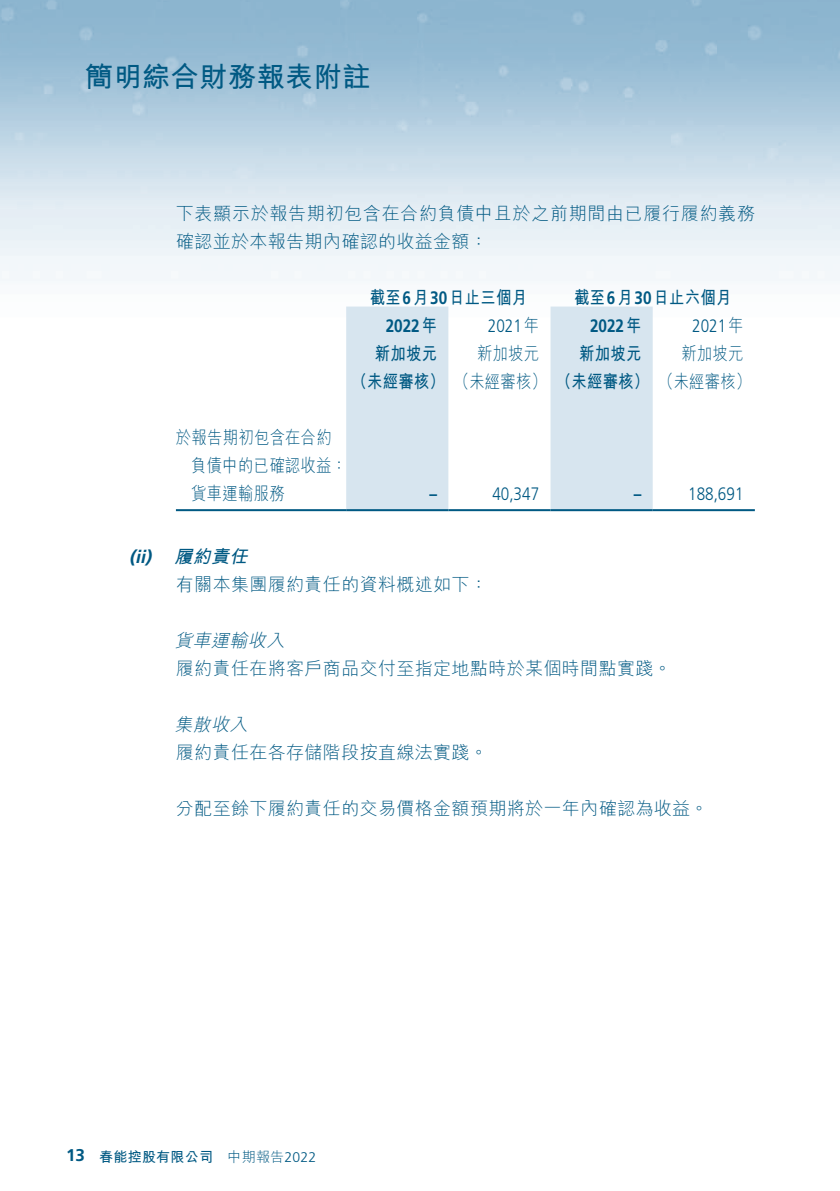
<style>
.page{position:relative;width:840px;height:1191px;background:#fff}
.page>*{position:absolute;margin:0;border:0;box-sizing:border-box;transform-origin:0 0}
.t1{font:700 28px "M Hei HK";letter-spacing:.02em;color:#005983}
._00_txt{font:300 18px "M Hei HK";letter-spacing:.02em;color:#005983}
._00_txt-2{font:300 18px/28px "M Hei HK";letter-spacing:.04em;color:#005983}
._50_Table_txt{font:300 18px "M Hei HK";letter-spacing:.02em;color:#005983;scale:.85 1}
._50_Table_txt-2{font:700 18px "M Hei HK";letter-spacing:.02em;color:#005983;scale:.85 1}
._50_Table_txt-3{font:300 18px "Frutiger LT Std";color:#005983;scale:.85 1}
._50_Table_txt-4{font:700 18px "Frutiger LT Std";color:#005983;scale:.85 1}
._03_H3{font:italic 300 18px "M Hei HK";color:#005983}
._03_H3-2{font:italic 700 18px "M Hei HK";color:#005983}
._03_H3-3{font:italic 700 18px "Frutiger LT Std";color:#005983}
.t2{font:700 17px "Frutiger LT Std";color:#005983}
.t3{font:300 14px "M Hei HK";color:#005983}
.t4{font:700 14px "M Hei HK";letter-spacing:.015em;color:#005983}
.s1{font-family:"Frutiger LT Std"}
.s2{font-family:"M Hei HK"}
</style>
<div class="page">
<img style="left:0;top:0;width:839px;height:512px">
<svg style="left:346px;top:306px;width:306px;height:203px;fill:#d7e5ef"></svg>
<hr style="left:176px;top:509px;width:170px;height:2px;background:#005983">
<hr style="left:346px;top:509px;width:102px;height:2px;background:#005983">
<hr style="left:448px;top:509px;width:102px;height:2px;background:#005983">
<hr style="left:550px;top:509px;width:102px;height:2px;background:#005983">
<hr style="left:652px;top:509px;width:102px;height:2px;background:#005983">
<h1 class="t1" style="left:85px;top:56px;width:287px">簡明綜合財務報表附註</h1>
<p class="_00_txt-2" style="left:176px;top:199px;width:580px">下表顯示於報告期初包含在合約負債中且於之前期間由已履行履約義務確認並於本報告期內確認的收益金額：</p>
<p class="_50_Table_txt-2" style="left:573px;top:284px;width:186px">截至 月<span class="s1">6 30</span>日止六個月</p>
<p class="_50_Table_txt-2" style="left:369px;top:284px;width:186px">截至 月<span class="s1">6 30</span>日止三個月</p>
<p class="_03_H3-3" style="left:129px;top:546px;width:12px">(</p>
<p class="_03_H3-3" style="left:135px;top:546px;width:22px">)i i</p>
<p class="_50_Table_txt" style="left:176px;top:428px;width:185px">於報告期初包含在合約</p>
<p class="_50_Table_txt" style="left:191px;top:456px;width:184px">負債中的已確認收益：</p>
<p class="_50_Table_txt" style="left:191px;top:484px;width:111px">貨車運輸服務</p>
<p class="_03_H3-2" style="left:174px;top:543px;width:79px">履約責任</p>
<p class="_50_Table_txt-4" style="left:385px;top:315px;width:62px">2022<span class="s2">年</span></p>
<p class="_50_Table_txt-2" style="left:374px;top:340px;width:75px">新加坡元</p>
<p class="_50_Table_txt-2" style="left:351px;top:368px;width:111px">（未經審核）</p>
<p class="_50_Table_txt-4" style="left:429px;top:483px;width:11px">–</p>
<p class="_50_Table_txt-3" style="left:487px;top:316px;width:62px">2021 <span class="s2">年</span></p>
<p class="_50_Table_txt" style="left:476px;top:344px;width:75px">新加坡元</p>
<p class="_50_Table_txt" style="left:453px;top:372px;width:111px">（未經審核）</p>
<p class="_50_Table_txt-3" style="left:492px;top:484px;width:57px">40,347</p>
<p class="_50_Table_txt-4" style="left:589px;top:315px;width:62px">2022 <span class="s2">年</span></p>
<p class="_50_Table_txt-3" style="left:691px;top:316px;width:62px">2021 <span class="s2">年</span></p>
<p class="_50_Table_txt-2" style="left:578px;top:340px;width:75px">新加坡元</p>
<p class="_50_Table_txt" style="left:681px;top:344px;width:75px">新加坡元</p>
<p class="_50_Table_txt-2" style="left:556px;top:368px;width:111px">（未經審核）</p>
<p class="_50_Table_txt" style="left:658px;top:372px;width:111px">（未經審核(</p>
<p class="_50_Table_txt-4" style="left:633px;top:483px;width:11px">–</p>
<p class="_50_Table_txt-3" style="left:687px;top:484px;width:67px">188,691</p>
<p class="_00_txt" style="left:176px;top:575px;width:313px">有關本集團履約責任的資料概述如下：</p>
<p class="_03_H3" style="left:174px;top:631px;width:115px">貨車運輸收入</p>
<p class="_00_txt" style="left:176px;top:659px;width:497px">履約責任在將客戶商品交付至指定地點時於某個時間點實踐。</p>
<p class="_03_H3" style="left:174px;top:715px;width:78px">集散收入</p>
<p class="_00_txt" style="left:176px;top:743px;width:313px">履約責任在各存儲階段按直線法實踐。</p>
<p class="_00_txt" style="left:176px;top:799px;width:533px">分配至餘下履約責任的交易價格金額預期將於一年內確認為收益。</p>
<p class="t2" style="left:66px;top:1145px;width:20px">13</p>
<p class="t4" style="left:99px;top:1146px;width:115px">春能控股有限公司</p>
<p class="t3" style="left:227px;top:1149px;width:90px">中期報告<span class="s1">2022</span></p>
</div>
